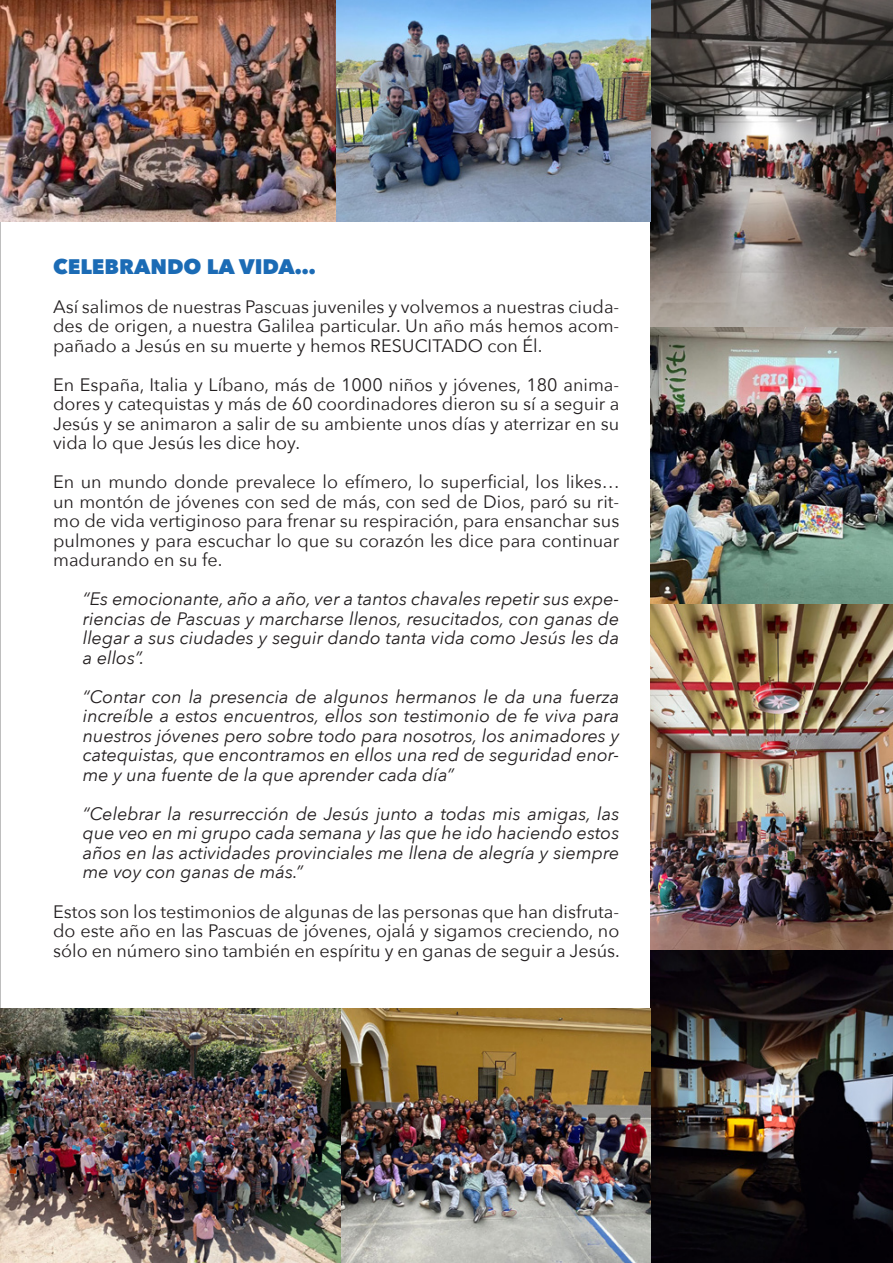
<style>
.page{position:relative;width:893px;height:1263px;background:#fff}
.page>*{position:absolute;margin:0;border:0;box-sizing:border-box;transform-origin:0 0}
.t1{font:800 21px "Avenir Next";color:#1b6bb5}
.t2{font:18px/19.5px "Avenir Next";color:#231f20;text-align:justify}
.t3{font:italic 18px/19.5px "Avenir Next";color:#231f20;text-align:justify}
</style>
<div class="page">
<hr style="left:0;top:0;width:1px;height:1263px;background:#454647">
<img style="left:651px;top:0;width:242px;height:1263px">
<img style="left:1px;top:0;width:650px;height:221px">
<img style="left:1px;top:1008px;width:650px;height:255px">
<p class="t1" style="left:53px;top:253px;width:264px">CELEBRANDO LA VIDA…</p>
<p class="t2" style="left:53px;top:296px;width:568px">Así salimos de nuestras Pascuas juveniles y volvemos a nuestras ciuda&shy;des de origen, a nuestra Galilea particular. Un año más hemos acom&shy;pañado a Jesús en su muerte y hemos RESUCITADO con Él.</p>
<p class="t2" style="left:53px;top:374px;width:568px">En España, Italia y Líbano, más de 1000 niños y jóvenes, 180 anima&shy;dores y catequistas y más de 60 coordinadores dieron su sí a seguir a Jesús y se animaron a salir de su ambiente unos días y aterrizar en su vida lo que Jesús les dice hoy.</p>
<p class="t2" style="left:53px;top:472px;width:568px">En un mundo donde prevalece lo efímero, lo superficial, los likes… un montón de jóvenes con sed de más, con sed de Dios, paró su rit&shy;mo de vida vertiginoso para frenar su respiración, para ensanchar sus pulmones y para escuchar lo que su corazón les dice para continuar madurando en su fe.</p>
<p class="t3" style="left:83px;top:589px;width:538px">“Es emocionante, año a año, ver a tantos chavales repetir sus expe&shy;riencias de Pascuas y marcharse llenos, resucitados, con ganas de llegar a sus ciudades y seguir dando tanta vida como Jesús les da a ellos”.</p>
<p class="t3" style="left:83px;top:686px;width:538px">“Contar con la presencia de algunos hermanos le da una fuerza increíble a estos encuentros, ellos son testimonio de fe viva para nuestros jóvenes pero sobre todo para nosotros, los animadores y catequistas, que encontramos en ellos una red de seguridad enor&shy;me y una fuente de la que aprender cada día”</p>
<p class="t3" style="left:83px;top:803px;width:538px">“Celebrar la resurrección de Jesús junto a todas mis amigas, las que veo en mi grupo cada semana y las que he ido haciendo estos años en las actividades provinciales me llena de alegría y siempre me voy con ganas de más.”</p>
<p class="t2" style="left:53px;top:901px;width:568px">Estos son los testimonios de algunas de las personas que han disfruta&shy;do este año en las Pascuas de jóvenes, ojalá y sigamos creciendo, no sólo en número sino también en espíritu y en ganas de seguir a Jesús.</p>
</div>
